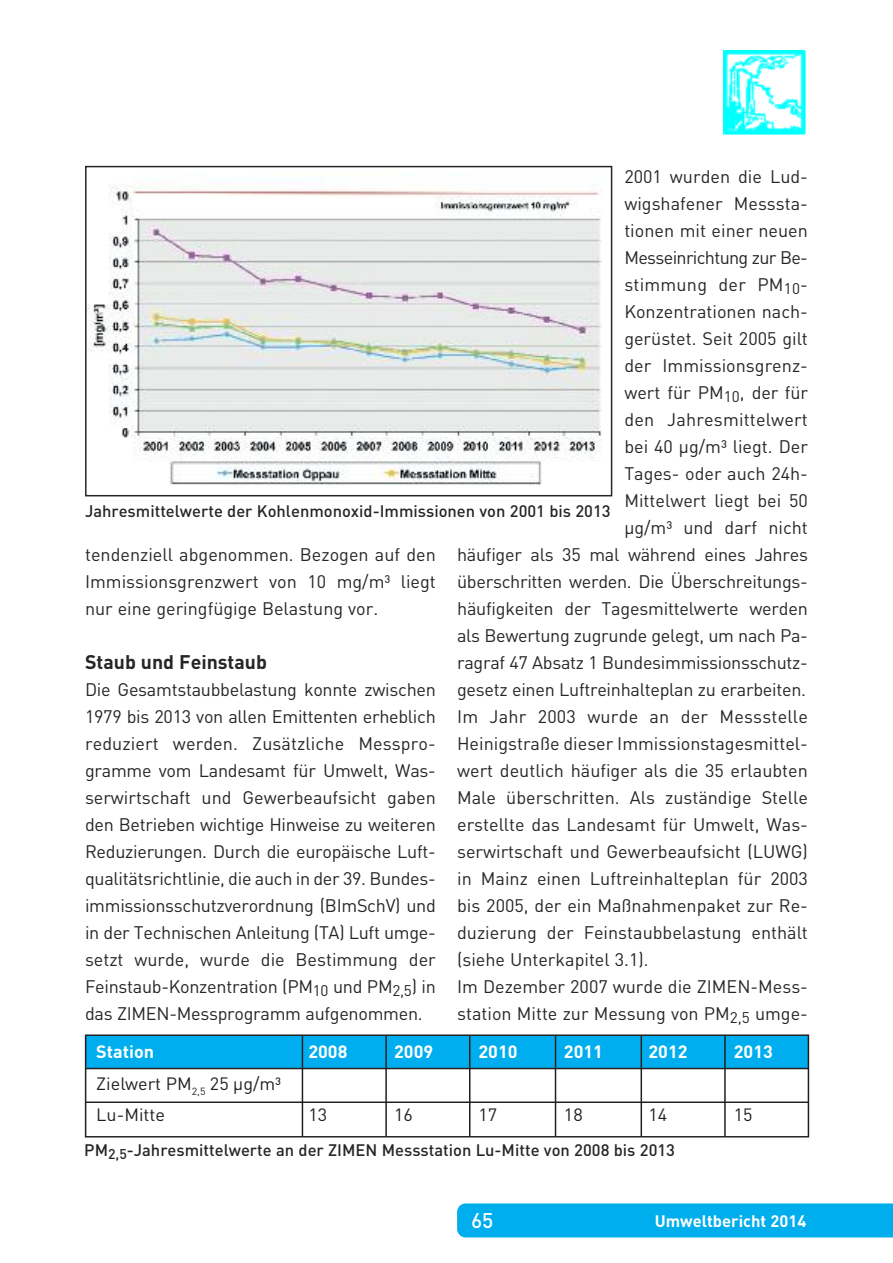
<style>
.page{position:relative;width:893px;height:1263px;background:#fff}
.page>*{position:absolute;margin:0;border:0;box-sizing:border-box;transform-origin:0 0}
.t1{font:500 21px "DIN Offc";color:#fff}
.t2{font:700 19.5px "DIN Offc";color:#272627}
.t3{font:18px/27px "DIN Offc";color:#272627;text-align:justify}
.t4{font:18px "DIN Offc";letter-spacing:-.035em;color:#272627}
.t5{font:17.7px/31.5px "DIN Offc";color:#231f20}
.t6{font:700 17.7px "DIN Offc";color:#fff}
.t7{font:500 16.5px "DIN Offc";color:#272627}
.t8{font:700 16.5px "DIN Offc";color:#fff}
</style>
<div class="page">
<img style="left:724px;top:50px;width:82px;height:84px">
<div style="left:457px;top:1203px;width:436px;height:34px;background:#00aded"></div>
<img style="left:88px;top:184px;width:514px;height:302px">
<div style="left:85px;top:166px;width:527px;height:330px;border:2px solid #272627"></div>
<div style="left:86px;top:1035px;width:722px;height:33px;background:#00aeef"></div>
<div style="left:85px;top:1034px;width:724px;height:103px;border:1px solid #231f20"></div>
<hr style="left:86px;top:1068px;width:722px;height:1px;background:#231f20">
<hr style="left:86px;top:1101px;width:722px;height:2px;background:#231f20">
<hr style="left:302px;top:1035px;width:1px;height:102px;background:#231f20">
<hr style="left:385px;top:1035px;width:2px;height:102px;background:#231f20">
<hr style="left:469px;top:1035px;width:1px;height:102px;background:#231f20">
<hr style="left:555px;top:1035px;width:1px;height:102px;background:#231f20">
<hr style="left:641px;top:1035px;width:1px;height:102px;background:#231f20">
<hr style="left:724px;top:1035px;width:2px;height:102px;background:#231f20">
<p class="t3" style="left:624px;top:163px;width:185px">2001 wurden die Lud-</p>
<p class="t3" style="left:624px;top:190px;width:185px">wigshafener Messsta-</p>
<p class="t3" style="left:624px;top:217px;width:185px">tionen mit einer neuen</p>
<p class="t4" style="left:624px;top:247px;width:185px">Messeinrichtung zur Be-</p>
<p class="t3" style="left:624px;top:271px;width:185px">stimmung der PM<sub>10</sub>-</p>
<p class="t3" style="left:624px;top:298px;width:185px">Konzentrationen nach-</p>
<p class="t3" style="left:624px;top:325px;width:185px">gerüstet. Seit 2005 gilt</p>
<p class="t3" style="left:624px;top:352px;width:185px">der Immissionsgrenz-</p>
<p class="t3" style="left:624px;top:379px;width:185px">wert für PM<sub>10</sub>, der für</p>
<p class="t3" style="left:624px;top:406px;width:185px">den Jahresmittelwert</p>
<p class="t3" style="left:624px;top:433px;width:185px">bei 40 μg/m³ liegt. Der</p>
<p class="t3" style="left:624px;top:460px;width:185px">Tages- oder auch 24h-</p>
<p class="t3" style="left:624px;top:487px;width:185px">Mittelwert liegt bei 50</p>
<p class="t3" style="left:624px;top:514px;width:185px">μg/m³ und darf nicht</p>
<p class="t3" style="left:457px;top:541px;width:352px">häufiger als 35 mal während eines Jahres</p>
<p class="t3" style="left:457px;top:568px;width:352px">überschritten werden. Die Überschreitungs-</p>
<p class="t3" style="left:457px;top:595px;width:352px">häufigkeiten der Tagesmittelwerte werden</p>
<p class="t3" style="left:457px;top:622px;width:352px">als Bewertung zugrunde gelegt, um nach Pa-</p>
<p class="t3" style="left:457px;top:649px;width:352px">ragraf 47 Absatz 1 Bundesimmissionsschutz-</p>
<p class="t3" style="left:457px;top:676px;width:350px">gesetz einen Luftreinhalteplan zu erarbeiten.</p>
<p class="t3" style="left:457px;top:703px;width:352px">Im Jahr 2003 wurde an der Messstelle</p>
<p class="t3" style="left:457px;top:730px;width:352px">Heinigstraße dieser Immissionstagesmittel-</p>
<p class="t3" style="left:457px;top:757px;width:352px">wert deutlich häufiger als die 35 erlaubten</p>
<p class="t3" style="left:457px;top:784px;width:352px">Male überschritten. Als zuständige Stelle</p>
<p class="t3" style="left:457px;top:811px;width:352px">erstellte das Landesamt für Umwelt, Was-</p>
<p class="t3" style="left:457px;top:838px;width:352px">serwirtschaft und Gewerbeaufsicht (LUWG)</p>
<p class="t3" style="left:457px;top:865px;width:352px">in Mainz einen Luftreinhalteplan für 2003</p>
<p class="t3" style="left:457px;top:892px;width:352px">bis 2005, der ein Maßnahmenpaket zur Re-</p>
<p class="t3" style="left:457px;top:919px;width:352px">duzierung der Feinstaubbelastung enthält</p>
<p class="t3" style="left:457px;top:946px;width:193px">(siehe Unterkapitel 3.1).</p>
<p class="t3" style="left:457px;top:973px;width:352px">Im Dezember 2007 wurde die ZIMEN-Mess-</p>
<p class="t3" style="left:457px;top:1000px;width:352px">station Mitte zur Messung von PM<sub>2,5</sub> umge-</p>
<p class="t7" style="left:85px;top:500px;width:527px">Jahresmittelwerte der Kohlenmonoxid-Immissionen von 2001 bis 2013</p>
<p class="t3" style="left:85px;top:541px;width:352px">tendenziell abgenommen. Bezogen auf den Immissionsgrenzwert von 10 mg/m³ liegt nur eine geringfügige Belastung vor.</p>
<p class="t2" style="left:85px;top:649px;width:183px">Staub und Feinstaub</p>
<p class="t3" style="left:85px;top:676px;width:352px">Die Gesamtstaubbelastung konnte zwischen 1979 bis 2013 von allen Emittenten erheblich reduziert werden. Zusätzliche Messpro&shy;gramme vom Landesamt für Umwelt, Was&shy;serwirtschaft und Gewerbeaufsicht gaben den Betrieben wichtige Hinweise zu weiteren Reduzierungen. Durch die europäische Luft&shy;qualitätsrichtlinie, die auch in der 39. Bundes&shy;immissionsschutzverordnung (BImSchV) und in der Technischen Anleitung (TA) Luft umge&shy;setzt wurde, wurde die Bestimmung der Feinstaub-Konzentration (PM<sub>10</sub> und PM<sub>2,5</sub>) in das ZIMEN-Messprogramm aufgenommen.</p>
<p class="t6" style="left:96px;top:1040px;width:59px">Station</p>
<p class="t6" style="left:308px;top:1040px;width:41px">2008</p>
<p class="t6" style="left:394px;top:1040px;width:41px">2009</p>
<p class="t6" style="left:478px;top:1040px;width:41px">2010</p>
<p class="t6" style="left:564px;top:1040px;width:41px">2011</p>
<p class="t6" style="left:648px;top:1040px;width:41px">2012</p>
<p class="t6" style="left:734px;top:1040px;width:41px">2013</p>
<p class="t5" style="left:96px;top:1067px;width:186px">Zielwert PM<sub>2,5</sub> 25 µg/m³<br>Lu-Mitte</p>
<p class="t5" style="left:308px;top:1098px;width:20px">13</p>
<p class="t5" style="left:394px;top:1098px;width:20px">16</p>
<p class="t5" style="left:478px;top:1098px;width:20px">17</p>
<p class="t5" style="left:564px;top:1098px;width:20px">18</p>
<p class="t5" style="left:648px;top:1098px;width:20px">14</p>
<p class="t5" style="left:734px;top:1098px;width:20px">15</p>
<p class="t7" style="left:84px;top:1140px;width:592px">PM<sub>2,5</sub>-Jahresmittelwerte an der ZIMEN Messstation Lu-Mitte von 2008 bis 2013</p>
<p class="t1" style="left:471px;top:1207px;width:24px">65</p>
<p class="t8" style="left:655px;top:1210px;width:153px">Umweltbericht 2014</p>
</div>
